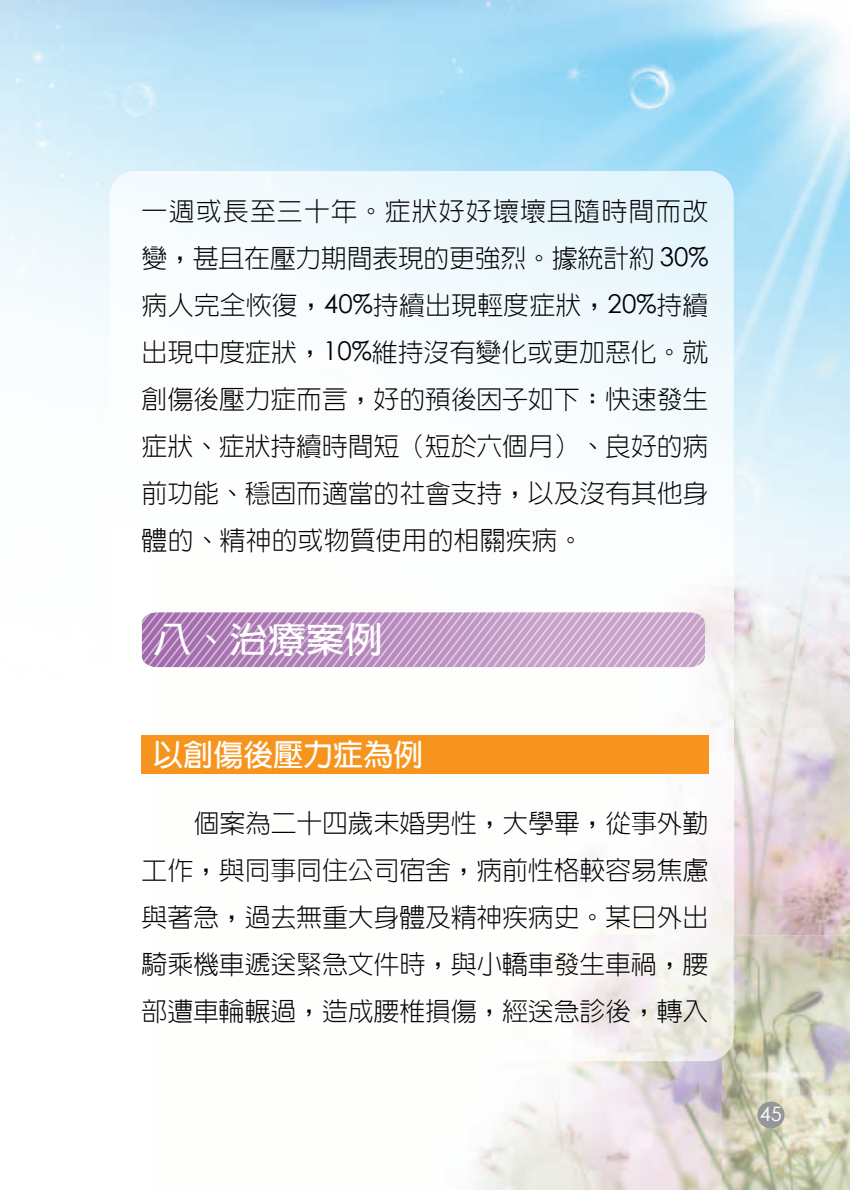
<style>
.page{position:relative;width:850px;height:1190px;background:#fff}
.page>*{position:absolute;margin:0;border:0;box-sizing:border-box;transform-origin:0 0}
.t1{font:700 36px "New Gothic";color:#fff;scale:1.07 1}
.t2{font:700 30px "New Gothic";color:#fff}
.t3{font:300 26px/47.2px "New Gothic";letter-spacing:-.01em;color:#010101;text-align:justify}
.t4{font:20px "Century Gothic";color:#fff}
.s1{font-family:"Century Gothic";font-weight:400}
</style>
<div class="page">
<img style="left:733px;top:188px;width:117px;height:307px">
<img style="left:733px;top:728px;width:117px;height:207px">
<img style="left:733px;top:495px;width:117px;height:233px">
<img style="left:722px;top:935px;width:128px;height:255px">
<img style="left:472px;top:1061px;width:250px;height:129px">
<div style="left:757px;top:1102px;width:28px;height:26px;background:#949699;border-radius:50%"></div>
<svg style="left:142px;top:612px;width:563px;height:55px"></svg>
<div style="left:142px;top:735px;width:567px;height:39px;background:#f7941d"></div>
<p class="t3" style="left:142px;top:187px;width:569px">一週或長至三十年。症狀好好壞壞且隨時間而改變，甚且在壓力期間表現的更強烈。據統計約 <span class="s1">30%</span>病人完全恢復，<span class="s1">40%</span>持續出現輕度症狀，<span class="s1">20%</span>持續出現中度症狀，<span class="s1">10%</span>維持沒有變化或更加惡化。就創傷後壓力症而言，好的預後因子如下︰快速發生症狀、症狀持續時間短（短於六個月）、良好的病前功能、穩固而適當的社會支持，以及沒有其他身體的、精神的或物質使用的相關疾病。</p>
<h1 class="t1" style="left:153px;top:622px;width:216px">八、治療案例</h1>
<p class="t2" style="left:153px;top:740px;width:271px">以創傷後壓力症為例</p>
<p class="t3" style="left:142px;top:800px;width:568px;text-indent:52px">個案為二十四歲未婚男性，大學畢，從事外勤工作，與同事同住公司宿舍，病前性格較容易焦慮與著急，過去無重大身體及精神疾病史。某日外出騎乘機車遞送緊急文件時，與小轎車發生車禍，腰部遭車輪輾過，造成腰椎損傷，經送急診後，轉入</p>
<p class="t4" style="left:760px;top:1101px;width:24px">45</p>
</div>
